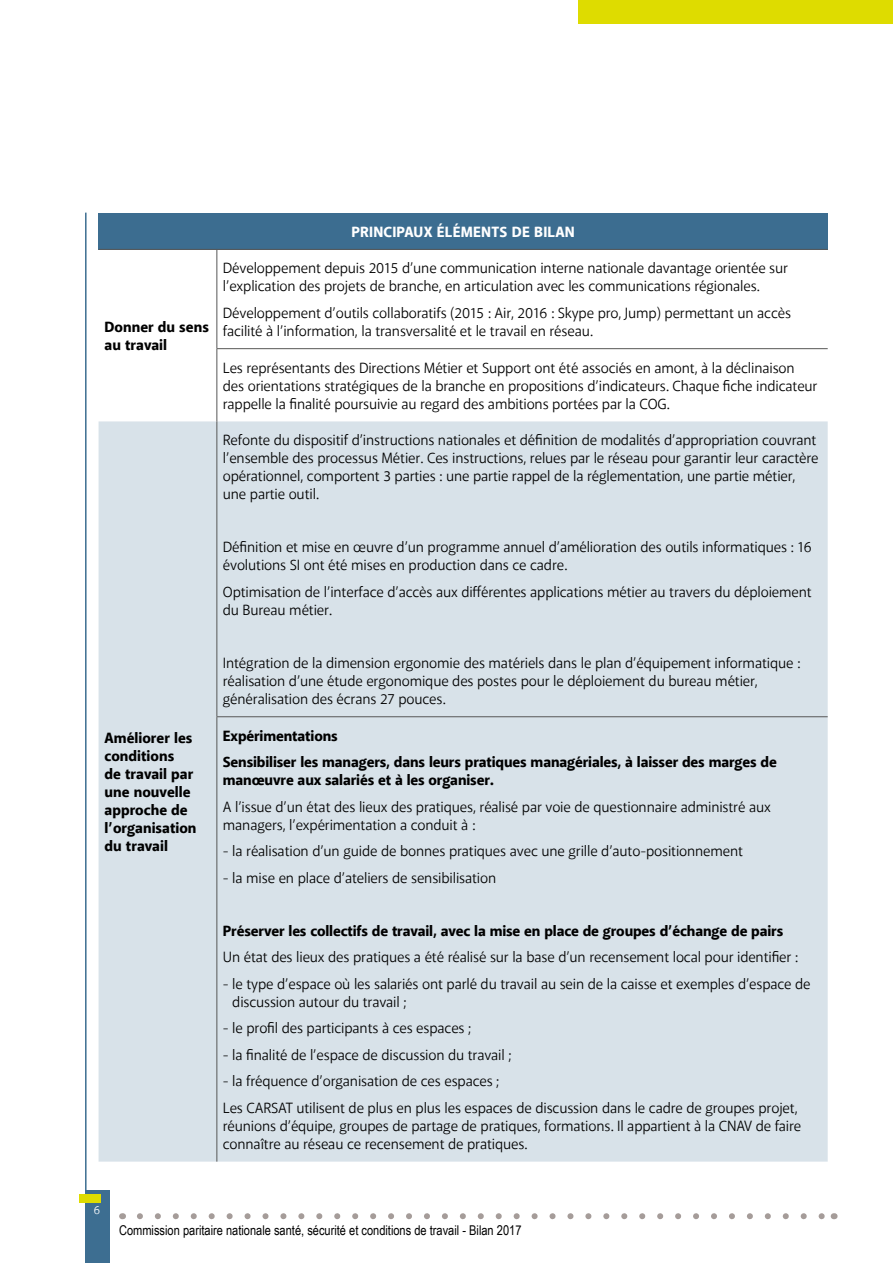
<style>
.page{position:relative;width:893px;height:1263px;background:#fff}
.page>*{position:absolute;margin:0;border:0;box-sizing:border-box;transform-origin:0 0}
.t1{font:15px/18px "Akagi";letter-spacing:-.01em;color:#000}
.t2{font:800 15px/18px "Akagi";letter-spacing:-.01em;color:#000}
.t3{font:800 15px "Akagi";letter-spacing:.015em;color:#fff}
.t4{font:13.5px "Arial Narrow";color:#000}
.t5{font:12px "Akagi";color:#fff}
</style>
<div class="page">
<div style="left:578px;top:0;width:315px;height:23px;background:#dedc00"></div>
<div style="left:85px;top:1191px;width:24px;height:72px;background:#3d6e91"></div>
<hr style="left:85px;top:213px;width:2px;height:1050px;background:#3d6e91">
<svg style="left:140px;top:1213px;width:685px;height:6px"></svg>
<div style="left:99px;top:213px;width:729px;height:36px;background:#3c6d90"></div>
<div style="left:99px;top:421px;width:729px;height:740px;background:#d8e2e9"></div>
<hr style="left:99px;top:249px;width:118px;height:1px;background:#575756">
<hr style="left:217px;top:249px;width:611px;height:1px;background:#575756">
<hr style="left:216px;top:250px;width:1px;height:98px;background:#575756">
<hr style="left:216px;top:348px;width:612px;height:1px;background:#575756">
<hr style="left:216px;top:349px;width:1px;height:72px;background:#575756">
<hr style="left:216px;top:421px;width:1px;height:295px;background:#575756">
<hr style="left:216px;top:716px;width:612px;height:1px;background:#575756">
<hr style="left:216px;top:717px;width:1px;height:444px;background:#575756">
<div style="left:80px;top:1194px;width:21px;height:8px;background:#dedc00"></div>
<p class="t2" style="left:105px;top:318px;width:106px">Donner du sens au travail</p>
<p class="t3" style="left:351px;top:222px;width:225px">PRINCIPAUX ÉLÉMENTS DE BILAN</p>
<p class="t1" style="left:223px;top:259px;width:567px">Développement depuis 2015 d’une communication interne nationale davantage orientée sur l’explication des projets de branche, en articulation avec les communications régionales.</p>
<p class="t1" style="left:223px;top:304px;width:570px">Développement d’outils collaboratifs (2015 : Air, 2016 : Skype pro, Jump) permettant un accès facilité à l’information, la transversalité et le travail en réseau.</p>
<p class="t1" style="left:223px;top:358px;width:596px">Les représentants des Directions Métier et Support ont été associés en amont, à la déclinaison des orientations stratégiques de la branche en propositions d’indicateurs. Chaque fiche indicateur rappelle la finalité poursuivie au regard des ambitions portées par la COG.</p>
<p class="t1" style="left:223px;top:431px;width:597px">Refonte du dispositif d’instructions nationales et définition de modalités d’appropriation couvrant l’ensemble des processus Métier. Ces instructions, relues par le réseau pour garantir leur caractère opérationnel, comportent 3 parties : une partie rappel de la réglementation, une partie métier, une partie outil.</p>
<p class="t1" style="left:223px;top:538px;width:590px">Définition et mise en œuvre d’un programme annuel d’amélioration des outils informatiques : 16 évolutions SI ont été mises en production dans ce cadre.</p>
<p class="t1" style="left:223px;top:583px;width:590px">Optimisation de l’interface d’accès aux différentes applications métier au travers du déploiement du Bureau métier.</p>
<p class="t2" style="left:105px;top:729px;width:94px">Améliorer les conditions<br>de travail par une nouvelle approche de l’organisation du travail</p>
<p class="t1" style="left:223px;top:654px;width:579px">Intégration de la dimension ergonomie des matériels dans le plan d’équipement informatique : réalisation d’une étude ergonomique des postes pour le déploiement du bureau métier, généralisation des écrans 27 pouces.</p>
<p class="t2" style="left:223px;top:723px;width:555px;line-height:26.5px">Expérimentations<br>Sensibiliser les managers, dans leurs pratiques managériales, à laisser des marges de</p>
<p class="t2" style="left:223px;top:772px;width:272px">manœuvre aux salariés et à les organiser.</p>
<p class="t1" style="left:223px;top:798px;width:549px">A l’issue d’un état des lieux des pratiques, réalisé par voie de questionnaire administré aux managers, l’expérimentation a conduit à :</p>
<p class="t1" style="left:223px;top:842px;width:522px">- la réalisation d’un guide de bonnes pratiques avec une grille d’auto-positionnement</p>
<p class="t1" style="left:223px;top:869px;width:275px">- la mise en place d’ateliers de sensibilisation</p>
<p class="t2" style="left:223px;top:922px;width:562px">Préserver les collectifs de travail, avec la mise en place de groupes d’échange de pairs</p>
<p class="t1" style="left:223px;top:948px;width:577px">Un état des lieux des pratiques a été réalisé sur la base d’un recensement local pour identifier :</p>
<p class="t1" style="left:232px;top:975px;width:580px;text-indent:-9px">- le type d’espace où les salariés ont parlé du travail au sein de la caisse et exemples d’espace de discussion autour du travail ;</p>
<p class="t1" style="left:223px;top:1019px;width:250px">- le profil des participants à ces espaces ;</p>
<p class="t1" style="left:223px;top:1046px;width:290px">- la finalité de l’espace de discussion du travail ;</p>
<p class="t1" style="left:223px;top:1068px;width:576px;line-height:26.5px">- la fréquence d’organisation de ces espaces ;<br>Les CARSAT utilisent de plus en plus les espaces de discussion dans le cadre de groupes projet,</p>
<p class="t1" style="left:223px;top:1117px;width:580px">réunions d’équipe, groupes de partage de pratiques, formations. Il appartient à la CNAV de faire connaître au réseau ce recensement de pratiques.</p>
<p class="t5" style="left:94px;top:1203px;width:8px">6</p>
<p class="t4" style="left:119px;top:1220px;width:404px">Commission paritaire nationale santé, sécurité et conditions de travail - Bilan 2017</p>
</div>
